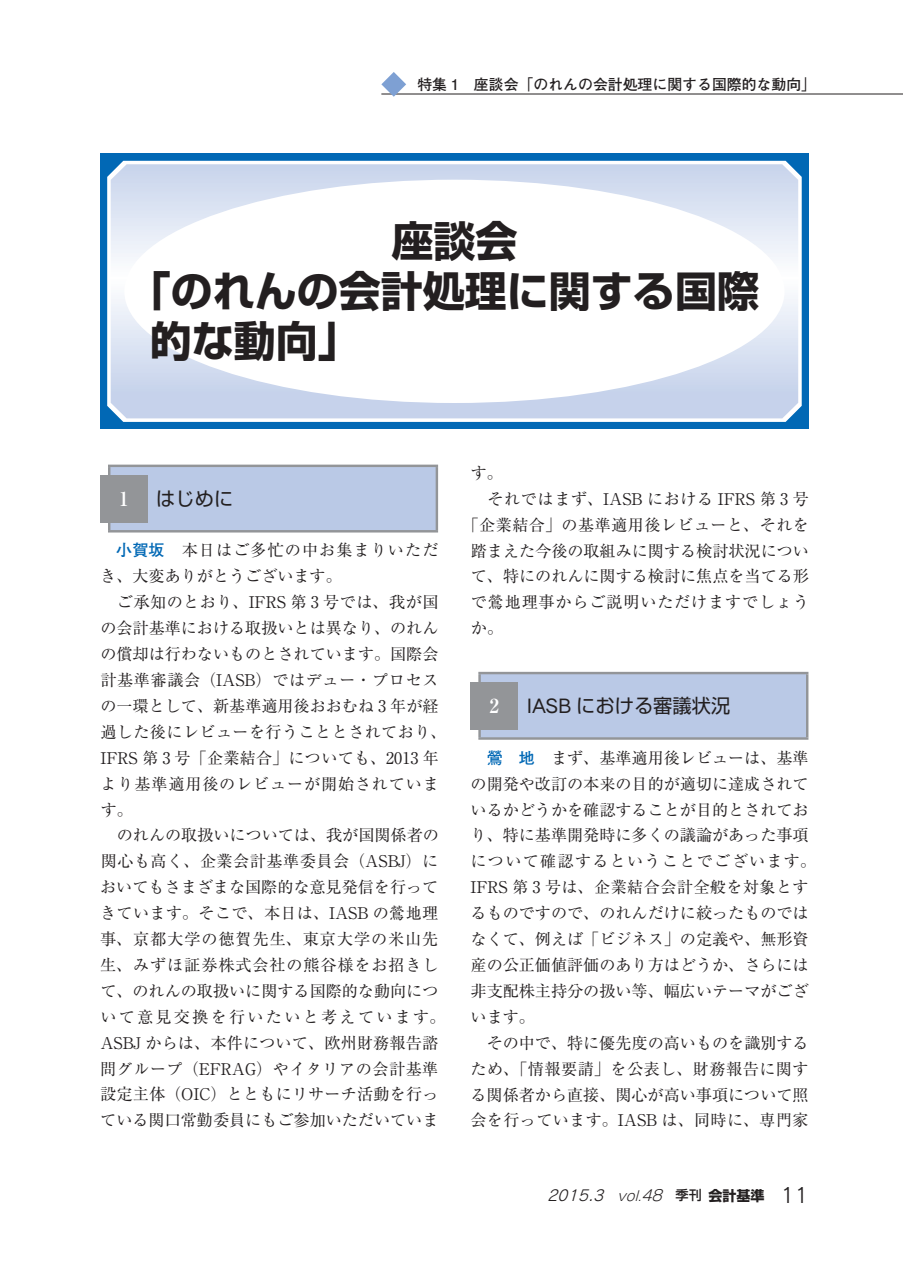
<style>
.page{position:relative;width:903px;height:1275px;background:#fff}
.page>*{position:absolute;margin:0;border:0;box-sizing:border-box;transform-origin:0 0}
.t1{font:700 42px "Shin Go Pr 5";color:#231f20}
.t2{font:19.25px "Shin Go Pr 5";color:#231f20}
.t3{font:700 19.25px "Ryumin Pr 5";color:#fff}
.t4{font:16.1px/25.9px "Ryumin Pr 5";color:#231f20}
.t5{font:16.1px/25.9px "Ryumin Pr 5";letter-spacing:.065em;color:#231f20}
.t6{font:16.1px "Ryumin Pr 5";letter-spacing:.04em;color:#231f20}
.t7{font:16.1px "Ryumin Pr 5";letter-spacing:.03em;color:#231f20}
.t8{font:16.1px "Ryumin Pr 5";letter-spacing:.055em;color:#231f20}
.t9{font:700 14.88px "Futo Go B101 Pr 5";color:#231f20}
.t10{font:italic 14.88px "Rodin Pro M";color:#231f20}
.s1{font-family:"Futo Go B101 Pr 5";font-weight:700;color:#0168b5}
.s2{font-family:"Century Std";font-weight:300;font-size:17.15px}
.s3{font-family:"Cezanne Pro M";font-size:20.3px}
.s4{font-family:"Gothic MB101 Pr 5";font-weight:300;font-size:13.65px}
.s5{font-family:"Gothic MB101 Pr 5";font-weight:300}
.s6{font-family:"Shin Go Pr 5";font-weight:500;font-style:normal;font-size:13.12px}
.s7{font-family:"Shin Go Pr 5";font-weight:700;font-style:normal;font-size:14px}
.s8{font-style:normal;font-size:20.47px}
</style>
<div class="page">
<hr style="left:381px;top:94px;width:522px;height:1px;background:#231f20">
<svg style="left:381px;top:72px;width:25px;height:25px"></svg>
<div style="left:109px;top:466px;width:328px;height:65px;background:#bac9e6"></div>
<hr style="left:108px;top:465px;width:330px;height:2px;background:#939598">
<hr style="left:108px;top:467px;width:2px;height:63px;background:#939598">
<hr style="left:436px;top:467px;width:2px;height:63px;background:#939598">
<hr style="left:108px;top:530px;width:330px;height:2px;background:#939598">
<div style="left:100px;top:475px;width:48px;height:47px;background:#939598"></div>
<div style="left:480px;top:673px;width:327px;height:65px;background:#bac9e6"></div>
<hr style="left:478px;top:672px;width:330px;height:2px;background:#939598">
<hr style="left:478px;top:674px;width:3px;height:63px;background:#939598">
<hr style="left:806px;top:674px;width:2px;height:63px;background:#939598">
<hr style="left:478px;top:737px;width:330px;height:3px;background:#939598">
<div style="left:470px;top:682px;width:48px;height:48px;background:#939598"></div>
<div style="left:100px;top:154px;width:709px;height:275px;background:#0168b5"></div>
<svg style="left:107px;top:161px;width:695px;height:261px;background:#e8f1f8"></svg>
<svg style="left:111px;top:164px;width:687px;height:254px;background:#d1dbee"></svg>
<div style="left:124px;top:180px;width:660px;height:223px;background:#fff;border-radius:50%"></div>
<p class="t9" style="left:417px;top:72px;width:400px">特集 1　座談会「のれんの会計処理に関する国際的な動向」</p>
<h1 class="t1" style="left:391px;top:208px;width:127px">座談会</h1>
<h1 class="t1" style="left:129px;top:258px;width:631px">「のれんの会計処理に関する国際</h1>
<h1 class="t1" style="left:150px;top:308px;width:211px">的な動向」</h1>
<p class="t3" style="left:119px;top:483px;width:11px">1</p>
<p class="t2" style="left:156px;top:483px;width:78px">はじめに</p>
<p class="t5" style="left:100px;top:536px;width:340px"><span class="s1">　小賀坂　</span>本日はご多忙の中お集まりいただき、大変ありがとうございます。</p>
<p class="t4" style="left:100px;top:588px;width:348px;text-indent:17px">ご承知のとおり、IFRS 第 3 号では、我が国の会計基準における取扱いとは異なり、のれんの償却は行わないものとされています。国際会計基準審議会（IASB）ではデュー・プロセスの一環として、新基準適用後おおむね 3 年が経過した後にレビューを行うこととされており、<br>IFRS 第 3 号「企業結合」についても、2013 年より基準適用後のレビューが開始されています。</p>
<p class="t4" style="left:100px;top:821px;width:347px;text-indent:17px">のれんの取扱いについては、我が国関係者の関心も高く、企業会計基準委員会（ASB<span class="s2">J</span>）においてもさまざまな国際的な意見発信を行ってきています。そこで、本日は、IASB の鶯地理事、京都大学の徳賀先生、東京大学の米山先生、みずほ証券株式会社の熊谷様をお招きして、のれんの取扱いに関する国際的な動向について意見交換を行いたいと考えています。<br>ASB<span class="s2">J</span> からは、本件について、欧州財務報告諮問グループ（EFRAG）やイタリアの会計基準設定主体（OIC）とともにリサーチ活動を行っている関口常勤委員にもご参加いただいていま</p>
<p class="t4" style="left:471px;top:459px;width:34px">す。</p>
<p class="t6" style="left:487px;top:486px;width:323px">それではまず、IASB における IFRS 第 3 号</p>
<p class="t7" style="left:463px;top:512px;width:348px">「企業結合」の基準適用後レビューと、それを</p>
<p class="t4" style="left:471px;top:536px;width:340px">踏まえた今後の取組みに関する検討状況につい</p>
<p class="t4" style="left:471px;top:562px;width:340px">て、特にのれんに関する検討に焦点を当てる形</p>
<p class="t8" style="left:471px;top:590px;width:340px">で鶯地理事からご説明いただけますでしょう</p>
<p class="t4" style="left:471px;top:614px;width:34px">か。</p>
<p class="t3" style="left:490px;top:691px;width:11px">2</p>
<p class="t2" style="left:527px;top:690px;width:205px"><span class="s3">IASB</span> における審議状況</p>
<p class="t4" style="left:470px;top:744px;width:347px"><span class="s1">　鶯　地　</span>まず、基準適用後レビューは、基準の開発や改訂の本来の目的が適切に達成されているかどうかを確認することが目的とされており、特に基準開発時に多くの議論があった事項について確認するということでございます。<br>IFRS 第 3 号は、企業結合会計全般を対象とするものですので、のれんだけに絞ったものではなくて、例えば「ビジネス」の定義や、無形資産の公正価値評価のあり方はどうか、さらには非支配株主持分の扱い等、幅広いテーマがございます。</p>
<p class="t4" style="left:470px;top:1029px;width:340px;text-align:justify;text-indent:16px">その中で、特に優先度の高いものを識別するため、「情報要請」を公表し、財務報告に関する関係者から直接、関心が高い事項について照会を行っています。IASB は、同時に、専門家</p>
<p class="t10" style="left:547px;top:1186px;width:263px">2015.3 <span class="s4">vol.</span><span class="s5">48</span> <span class="s6">季刊</span><span class="s7">会計基準</span> <span class="s8">1 1</span></p>
</div>
